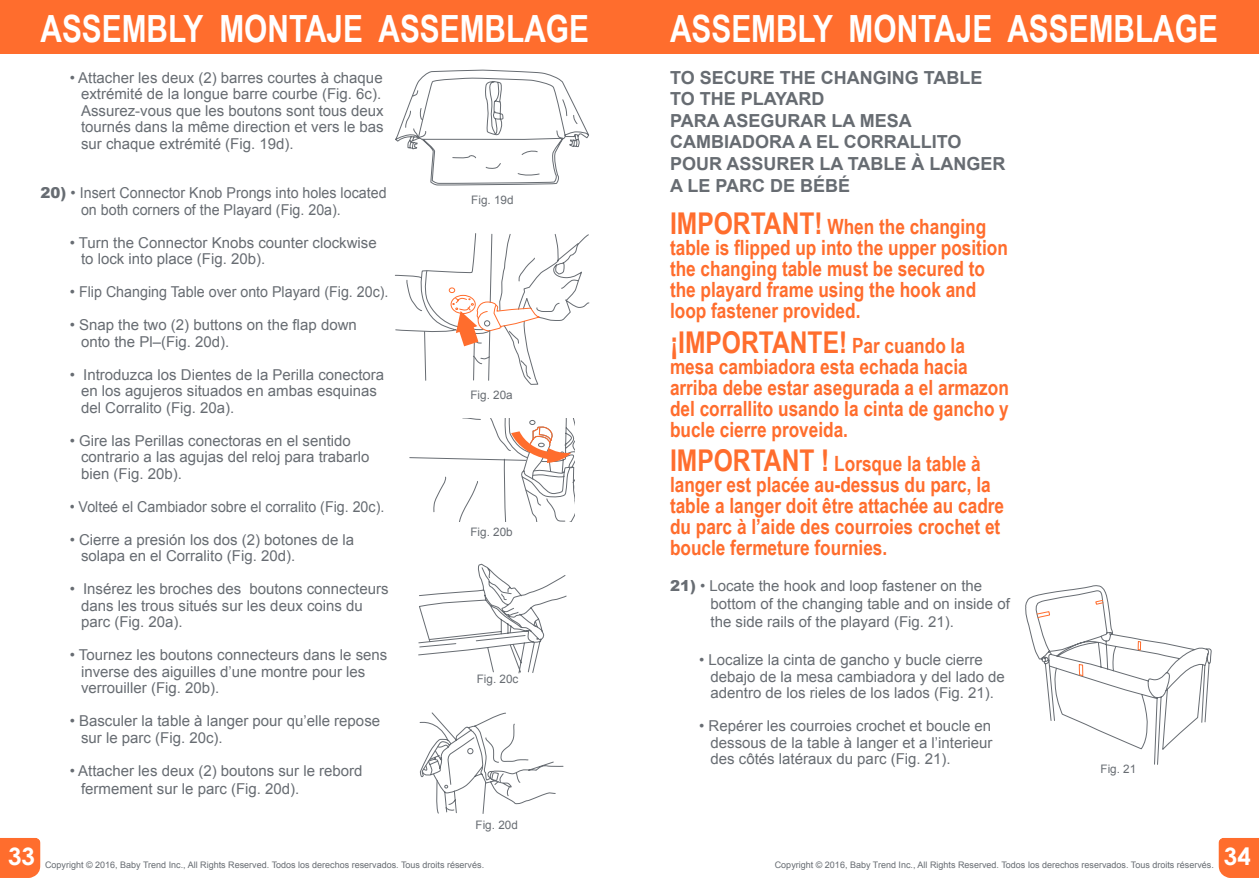
<style>
.page{position:relative;width:1259px;height:893px;background:#fff}
.page>*{position:absolute;margin:0;border:0;box-sizing:border-box;transform-origin:0 0}
.t1{font:700 37.5px "Arial Narrow";color:#fff}
.t2{font:700 30px "Arial Narrow";color:#ff6d2d}
.t3{font:700 24px "Century Gothic";color:#fff}
.t4{font:700 21px/21px "Arial Narrow";color:#ff6d2d}
.t5{font:700 18px/21.6px "Arial";color:#676c72}
.t6{font:15px/16.5px "Arial";color:#676c72}
.t7{font:15px "Arial";color:#676c72;scale:.95 1}
.t8{font:11.7px "Arial";color:#676c72}
.t9{font:9px "Arial";color:#676c72}
.s1{font-weight:900}
.s2{font-size:30px}
.s3{font-size:21px}
</style>
<div class="page">
<div style="left:0;top:838px;width:40px;height:40px;background:#ff6d2d"></div>
<div style="left:1218px;top:838px;width:41px;height:40px;background:#ff6d2d"></div>
<div style="left:0;top:0;width:629px;height:54px;background:#ff6d2d"></div>
<div style="left:629px;top:0;width:630px;height:54px;background:#ff6d2d"></div>
<svg style="left:395px;top:69px;width:194px;height:117px"></svg>
<svg style="left:395px;top:233px;width:195px;height:152px"></svg>
<svg style="left:418px;top:564px;width:149px;height:110px"></svg>
<svg style="left:419px;top:712px;width:145px;height:102px"></svg>
<svg style="left:409px;top:418px;width:165px;height:104px"></svg>
<svg style="left:1025px;top:585px;width:187px;height:180px"></svg>
<h1 class="t1" style="left:40px;top:0;width:550px">ASSEMBLY MONTAJE ASSEMBLAGE</h1>
<h1 class="t1" style="left:670px;top:0;width:549px">ASSEMBLY MONTAJE ASSEMBLAGE</h1>
<p class="t6" style="left:81px;top:69px;width:304px;text-indent:-11px">• Attacher les deux (2) barres courtes à chaque extrémité de la longue barre courbe (Fig. 6c).<br>Assurez-vous que les boutons sont tous deux tournés dans la même direction et vers le bas sur chaque extrémité (Fig. 19d).</p>
<p class="t6" style="left:40px;top:185px;width:347px;text-align:center"><span class="s1">20)</span> • Insert Connector Knob Prongs into holes located on both corners of the Playard (Fig. 20a).</p>
<p class="t6" style="left:81px;top:234px;width:297px;text-indent:-11px">• Turn the Connector Knobs counter clockwise to lock into place (Fig. 20b).</p>
<p class="t6" style="left:70px;top:284px;width:320px">• Flip Changing Table over onto Playard (Fig. 20c).</p>
<p class="t6" style="left:81px;top:317px;width:277px;text-indent:-11px">• Snap the two (2) buttons on the flap down onto the Pl–(Fig. 20d).</p>
<p class="t6" style="left:81px;top:366px;width:305px;text-indent:-11px">• Introduzca los Dientes de la Perilla conectora en los agujeros situados en ambas esquinas del Corralito (Fig. 20a).</p>
<p class="t6" style="left:81px;top:432px;width:290px;text-indent:-11px">• Gire las Perillas conectoras en el sentido contrario a las agujas del reloj para trabarlo bien (Fig. 20b).</p>
<p class="t7" style="left:70px;top:497px;width:333px">• Volteé el Cambiador sobre el corralito (Fig. 20c).</p>
<p class="t6" style="left:81px;top:531px;width:275px;text-indent:-11px">• Cierre a presión los dos (2) botones de la solapa en el Corralito (Fig. 20d).</p>
<p class="t6" style="left:81px;top:581px;width:309px;text-indent:-11px">• Insérez les broches des boutons connecteurs dans les trous situés sur les deux coins du parc (Fig. 20a).</p>
<p class="t6" style="left:81px;top:647px;width:308px;text-indent:-11px">• Tournez les boutons connecteurs dans le sens inverse des aiguilles d’une montre pour les verrouiller (Fig. 20b).</p>
<p class="t6" style="left:81px;top:713px;width:301px;text-indent:-11px">• Basculer la table à langer pour qu’elle repose sur le parc (Fig. 20c).</p>
<p class="t6" style="left:81px;top:762px;width:283px;line-height:18px;text-indent:-11px">• Attacher les deux (2) boutons sur le rebord fermement sur le parc (Fig. 20d).</p>
<p class="t8" style="left:471px;top:192px;width:44px">Fig. 19d</p>
<p class="t8" style="left:470px;top:387px;width:44px">Fig. 20a</p>
<p class="t8" style="left:470px;top:524px;width:44px">Fig. 20b</p>
<p class="t8" style="left:477px;top:672px;width:43px">Fig. 20c</p>
<p class="t8" style="left:475px;top:817px;width:44px">Fig. 20d</p>
<p class="t5" style="left:670px;top:67px;width:337px">TO SECURE THE CHANGING TABLE<br>TO THE PLAYARD<br>PARA ASEGURAR LA MESA<br>CAMBIADORA A EL CORRALLITO<br>POUR ASSURER LA TABLE À LANGER<br>A LE PARC DE BÉBÉ</p>
<h3 class="t4" style="left:670px;top:215px;width:339px"><span class="s2">IMPORTANT!</span> When the changing table is flipped up into the upper position the changing table must be secured to the playard frame using the hook and loop fastener provided.</h3>
<h2 class="t2" style="left:670px;top:319px;width:296px">¡IMPORTANTE! <span class="s3">Par cuando la</span></h2>
<h3 class="t4" style="left:670px;top:355px;width:340px">mesa cambiadora esta echada hacia arriba debe estar asegurada a el armazon del corrallito usando la cinta de gancho y bucle cierre proveida.</h3>
<h3 class="t4" style="left:670px;top:452px;width:336px"><span class="s2">IMPORTANT !</span> Lorsque la table à langer est placée au-dessus du parc, la table a langer doit être attachée au cadre du parc à l’aide des courroies crochet et boucle fermeture fournies.</h3>
<p class="t6" style="left:710px;top:577px;width:301px;line-height:18px;text-indent:-40px"><span class="s1">21)</span> • Locate the hook and loop fastener on the bottom of the changing table and on inside of the side rails of the playard (Fig. 21).</p>
<p class="t6" style="left:710px;top:652px;width:296px;text-indent:-11px">• Localize la cinta de gancho y bucle cierre debajo de la mesa cambiadora y del lado de adentro de los rieles de los lados (Fig. 21).</p>
<p class="t6" style="left:710px;top:718px;width:283px;text-align:justify;text-indent:-11px">• Repérer les courroies crochet et boucle en dessous de la table à langer et a l’interieur des côtés latéraux du parc (Fig. 21).</p>
<p class="t8" style="left:1100px;top:761px;width:37px">Fig. 21</p>
<h3 class="t3" style="left:8px;top:842px;width:28px">33</h3>
<p class="t9" style="left:45px;top:858px;width:441px">Copyright © 2016, Baby Trend Inc., All Rights Reserved. Todos los derechos reservados. Tous droits réservés.</p>
<p class="t9" style="left:775px;top:858px;width:441px">Copyright © 2016, Baby Trend Inc., All Rights Reserved. Todos los derechos reservados. Tous droits réservés.</p>
<h3 class="t3" style="left:1224px;top:842px;width:28px">34</h3>
</div>
